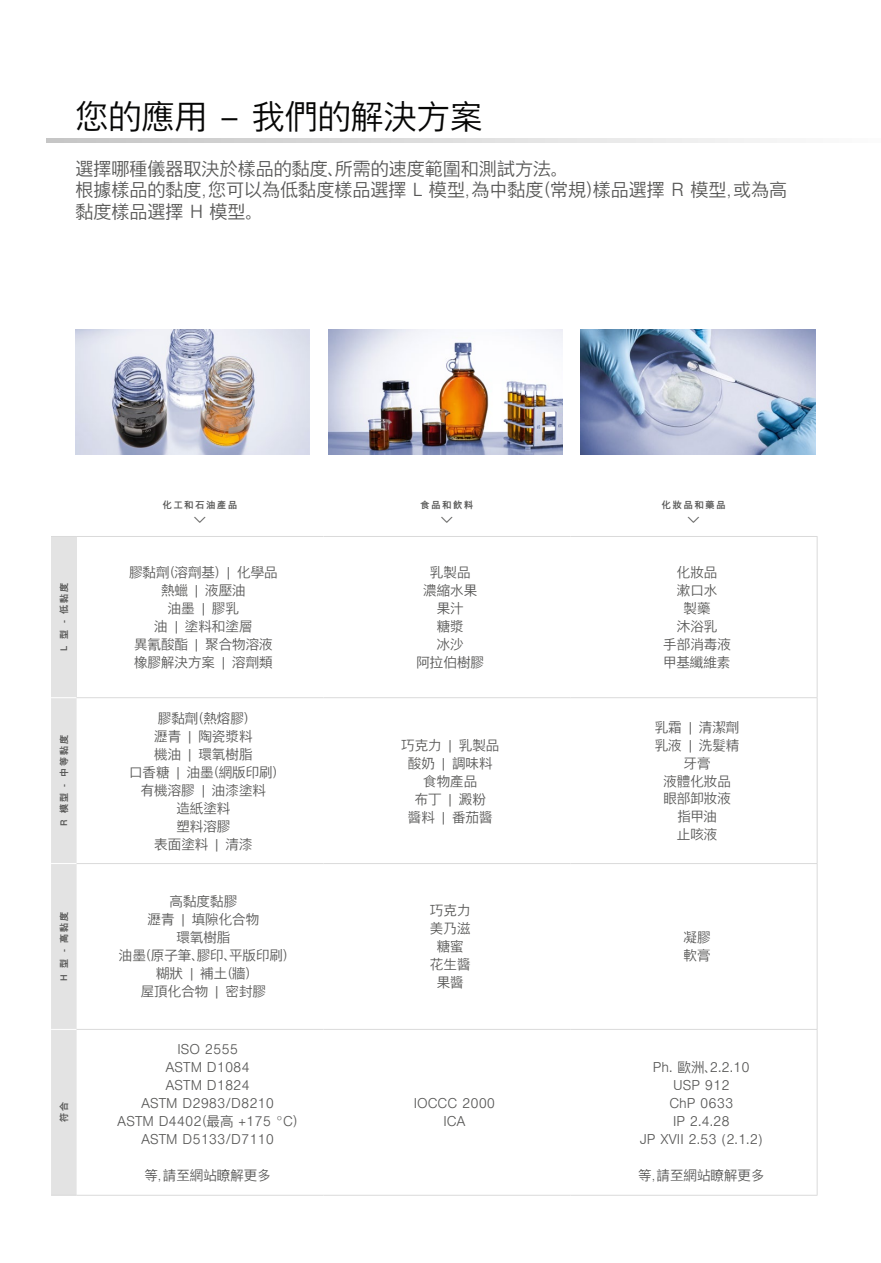
<style>
.page{position:relative;width:881px;height:1263px;background:#fff}
.page>*{position:absolute;margin:0;border:0;box-sizing:border-box;transform-origin:0 0}
.t1{font:300 33px "Nimbus Sans Global";color:#060605}
.t2{font:300 18px/21.6px "Nimbus Sans Global";color:#575756}
.t3{font:300 13.5px/18px "Nimbus Sans Global";color:#575756;text-align:center}
.t4{font:500 9px "Nimbus Sans Global";letter-spacing:.21em;color:#575756}
</style>
<div class="page">
<div style="left:51px;top:536px;width:26px;height:162px;background:#e3e3e3"></div>
<hr style="left:77px;top:697px;width:246px;height:1px;background:#dadada">
<hr style="left:323px;top:697px;width:247px;height:1px;background:#dadada">
<hr style="left:570px;top:697px;width:247px;height:1px;background:#dadada">
<hr style="left:77px;top:863px;width:246px;height:1px;background:#dadada">
<hr style="left:323px;top:863px;width:247px;height:1px;background:#dadada">
<hr style="left:570px;top:863px;width:247px;height:1px;background:#dadada">
<hr style="left:77px;top:1029px;width:246px;height:1px;background:#dadada">
<hr style="left:323px;top:1029px;width:247px;height:1px;background:#dadada">
<hr style="left:570px;top:1029px;width:247px;height:1px;background:#dadada">
<div style="left:51px;top:697px;width:26px;height:499px;background:#e3e3e3"></div>
<hr style="left:77px;top:1195px;width:246px;height:1px;background:#dadada">
<hr style="left:323px;top:1195px;width:247px;height:1px;background:#dadada">
<hr style="left:570px;top:1195px;width:247px;height:1px;background:#dadada">
<hr style="left:77px;top:536px;width:246px;height:1px;background:#dadada">
<hr style="left:323px;top:536px;width:247px;height:1px;background:#dadada">
<hr style="left:570px;top:536px;width:247px;height:1px;background:#dadada">
<hr style="left:816px;top:698px;width:1px;height:165px;background:#dadada">
<hr style="left:816px;top:864px;width:1px;height:165px;background:#dadada">
<hr style="left:816px;top:1030px;width:1px;height:165px;background:#dadada">
<hr style="left:816px;top:537px;width:1px;height:160px;background:#dadada">
<img style="left:580px;top:329px;width:234px;height:125px">
<img style="left:328px;top:329px;width:234px;height:125px">
<img style="left:75px;top:329px;width:234px;height:125px">
<svg style="left:47px;top:139px;width:730px;height:4px;background:#dcdcdc"></svg>
<h1 class="t1" style="left:75px;top:97px;width:409px">您的應用 – 我們的解決方案</h1>
<h2 class="t2" style="left:75px;top:158px;width:713px">選擇哪種儀器取決於樣品的黏度、所需的速度範圍和測試方法。<br>根據樣品的黏度，您可以為低黏度樣品選擇 L 模型，為中黏度（常規）樣品選擇 R 模型，或為高黏度樣品選擇 H 模型。</h2>
<p class="t4" style="left:59px;top:651px;width:69px;rotate:-90deg">L 型 - 低黏度</p>
<p class="t4" style="left:59px;top:826px;width:92px;rotate:-90deg">R 模型 - 中等黏度</p>
<p class="t4" style="left:59px;top:981px;width:70px;rotate:-90deg">H 型 - 高黏度</p>
<p class="t4" style="left:59px;top:1122px;width:21px;rotate:-90deg">符合</p>
<p class="t4" style="left:163px;top:499px;width:76px">化工和石油產品</p>
<p class="t4" style="left:420px;top:499px;width:54px">食品和飲料</p>
<p class="t4" style="left:661px;top:499px;width:65px">化妝品和藥品</p>
<p class="t3" style="left:129px;top:563px;width:150px">膠黏劑（溶劑基）| 化學品熱蠟 | 液壓油<br>油墨 | 膠乳<br>油 | 塗料和塗層<br>異氰酸酯 | 聚合物溶液橡膠解決方案 | 溶劑類</p>
<p class="t3" style="left:416px;top:563px;width:69px">乳製品<br>濃縮水果果汁<br>糖漿<br>冰沙<br>阿拉伯樹膠</p>
<p class="t3" style="left:663px;top:563px;width:69px">化妝品<br>漱口水<br>製藥<br>沐浴乳<br>手部消毒液甲基纖維素</p>
<p class="t3" style="left:129px;top:709px;width:158px">膠黏劑（熱熔膠）<br>瀝青 | 陶瓷漿料<br>機油 | 環氧樹脂<br>口香糖 | 油墨（網版印刷）有機溶膠 | 油漆塗料<br>造紙塗料<br>塑料溶膠<br>表面塗料 | 清漆</p>
<p class="t3" style="left:401px;top:736px;width:100px">巧克力 | 乳製品酸奶 | 調味料食物產品<br>布丁 | 澱粉<br>醬料 | 番茄醬</p>
<p class="t3" style="left:119px;top:893px;width:178px">高黏度黏膠<br>瀝青 | 填隙化合物<br>環氧樹脂<br>油墨（原子筆、膠印、平版印刷）糊狀 | 補土（牆）<br>屋頂化合物 | 密封膠</p>
<p class="t3" style="left:430px;top:902px;width:42px">巧克力美乃滋糖蜜花生醬果醬</p>
<p class="t3" style="left:117px;top:1040px;width:190px">ISO 2555<br>ASTM D1084<br>ASTM D1824<br>ASTM D2983/D8210<br>ASTM D4402（最高 +175 °C）<br>ASTM D5133/D7110</p>
<p class="t3" style="left:144px;top:1166px;width:128px">等，請至網站瞭解更多</p>
<p class="t3" style="left:413px;top:1094px;width:83px">IOCCC 2000<br>ICA</p>
<p class="t3" style="left:654px;top:718px;width:86px">乳霜 | 清潔劑乳液 | 洗髮精牙膏<br>液體化妝品<br>眼部卸妝液<br>指甲油<br>止咳液</p>
<p class="t3" style="left:683px;top:929px;width:28px;text-align:left">凝膠軟膏</p>
<p class="t3" style="left:639px;top:1058px;width:124px">Ph. 歐洲、2.2.10<br>USP 912<br>ChP 0633<br>IP 2.4.28<br>JP XVII 2.53 (2.1.2)</p>
<p class="t3" style="left:637px;top:1166px;width:128px">等，請至網站瞭解更多</p>
</div>
